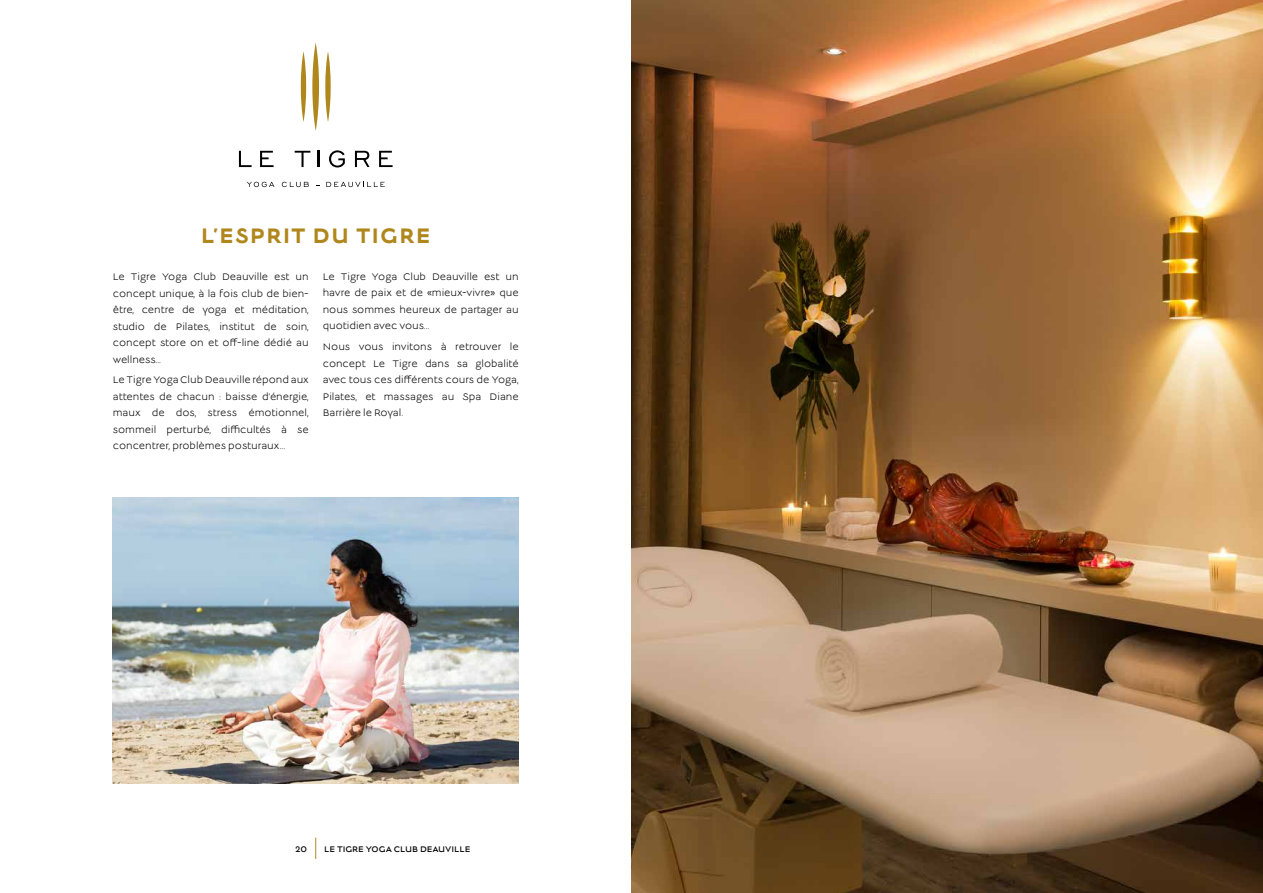
<style>
.page{position:relative;width:1263px;height:893px;background:#fff}
.page>*{position:absolute;margin:0;border:0;box-sizing:border-box;transform-origin:0 0}
.t1{font:700 23.25px "Lucien";letter-spacing:.05em;color:#af871d}
.t2{font:10.5px/16.5px "Lucien";color:#000;text-align:justify}
.t3{font:9px "Lucien";color:#000}
</style>
<div class="page">
<svg style="left:315px;top:838px;width:1px;height:21px"></svg>
<img style="left:113px;top:497px;width:406px;height:286px">
<img style="left:631px;top:0;width:632px;height:893px">
<svg style="left:247px;top:182px;width:27px;height:5px"></svg>
<svg style="left:282px;top:182px;width:27px;height:5px"></svg>
<svg style="left:326px;top:182px;width:59px;height:5px"></svg>
<svg style="left:239px;top:151px;width:13px;height:16px"></svg>
<svg style="left:260px;top:151px;width:14px;height:16px"></svg>
<svg style="left:295px;top:151px;width:15px;height:16px"></svg>
<svg style="left:317px;top:151px;width:2px;height:16px"></svg>
<svg style="left:329px;top:150px;width:16px;height:17px"></svg>
<svg style="left:355px;top:151px;width:15px;height:16px"></svg>
<svg style="left:379px;top:151px;width:14px;height:16px"></svg>
<svg style="left:312px;top:43px;width:7px;height:88px"></svg>
<svg style="left:325px;top:51px;width:6px;height:71px"></svg>
<svg style="left:301px;top:51px;width:5px;height:71px"></svg>
<h1 class="t1" style="left:201px;top:224px;width:231px">L’ESPRIT DU TIGRE</h1>
<p class="t2" style="left:113px;top:269px;width:197px">Le Tigre Yoga Club Deauville est un concept unique, à la fois club de bien&shy;être, centre de yoga et méditation, studio de Pilates, institut de soin, concept store on et off-line dédié au wellness...</p>
<p class="t2" style="left:113px;top:372px;width:197px">Le Tigre Yoga Club Deauville répond aux attentes de chacun : baisse d’énergie, maux de dos, stress émotionnel, sommeil perturbé, difficultés à se concentrer, problèmes posturaux...</p>
<p class="t2" style="left:323px;top:269px;width:197px">Le Tigre Yoga Club Deauville est un havre de paix et de «mieux-vivre» que nous sommes heureux de partager au quotidien avec vous...</p>
<p class="t2" style="left:323px;top:339px;width:197px">Nous vous invitons à retrouver le concept Le Tigre dans sa globalité avec tous ces différents cours de Yoga, Pilates, et massages au Spa Diane Barrière le Royal.</p>
<p class="t3" style="left:295px;top:845px;width:14px">20</p>
<p class="t3" style="left:324px;top:845px;width:148px">LE TIGRE YOGA CLUB DEAUVILLE</p>
</div>
